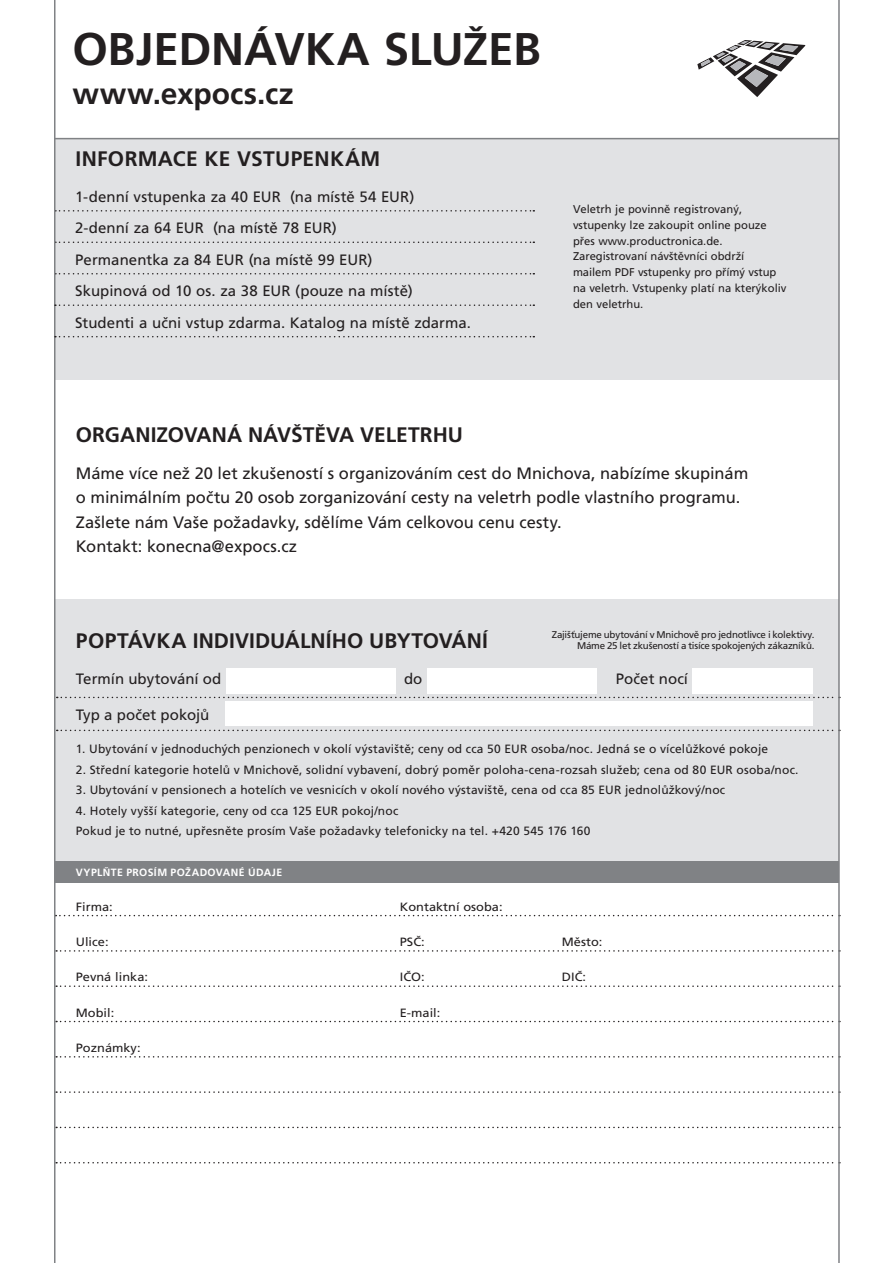
<style>
.page{position:relative;width:893px;height:1263px;background:#fff}
.page>*{position:absolute;margin:0;border:0;box-sizing:border-box;transform-origin:0 0}
.norm_ln{font:700 45.75px "Frutiger CE";letter-spacing:-.005em;color:#231f20}
.norm_ln-2{font:700 30px "Frutiger CE";letter-spacing:.005em;color:#231f20}
.norm_ln-3{font:700 21px "Frutiger CE";letter-spacing:.005em;color:#231f20}
.t1{font:16.5px/24.3px "Frutiger CE";color:#231f20}
.norm_ln-4{font:15px "Frutiger CE";color:#231f20}
.norm_ln-5{font:12px "Frutiger CE";letter-spacing:.01em;color:#231f20}
.norm_ln-6{font:12px "Frutiger CE";letter-spacing:.01em;color:#231f20;scale:1.07 1}
.norm_ln-7{font:11.25px/15.8px "Frutiger CE";color:#231f20}
.norm_ln-8{font:700 10.5px "Frutiger CE";letter-spacing:.04em;color:#fff}
.t2{font:9.75px/11.2px "Frutiger CE";letter-spacing:-.02em;color:#231f20;text-align:right}
</style>
<div class="page">
<div style="left:55px;top:599px;width:784px;height:273px;background:#e1e2e4"></div>
<div style="left:55px;top:139px;width:784px;height:241px;background:#e1e2e4"></div>
<svg style="left:56px;top:950px;width:778px;height:2px"></svg>
<svg style="left:56px;top:915px;width:778px;height:1px"></svg>
<svg style="left:56px;top:1091px;width:778px;height:2px"></svg>
<svg style="left:56px;top:1056px;width:778px;height:1px"></svg>
<svg style="left:56px;top:1021px;width:778px;height:1px"></svg>
<svg style="left:56px;top:985px;width:778px;height:2px"></svg>
<svg style="left:56px;top:1127px;width:778px;height:1px"></svg>
<svg style="left:56px;top:1162px;width:778px;height:1px"></svg>
<div style="left:55px;top:861px;width:784px;height:22px;background:#808285"></div>
<svg style="left:56px;top:210px;width:478px;height:2px"></svg>
<svg style="left:56px;top:242px;width:478px;height:1px"></svg>
<svg style="left:56px;top:273px;width:478px;height:1px"></svg>
<svg style="left:57px;top:730px;width:777px;height:1px"></svg>
<svg style="left:57px;top:697px;width:777px;height:1px"></svg>
<hr style="left:838px;top:0;width:2px;height:1263px;background:#808285">
<hr style="left:54px;top:0;width:2px;height:1263px;background:#808285">
<hr style="left:54px;top:138px;width:785px;height:1px;background:#808285">
<div style="left:225px;top:701px;width:588px;height:25px;background:#fff"></div>
<div style="left:226px;top:668px;width:170px;height:25px;background:#fff"></div>
<div style="left:428px;top:668px;width:169px;height:25px;background:#fff"></div>
<div style="left:692px;top:668px;width:121px;height:25px;background:#fff"></div>
<svg style="left:55px;top:336px;width:479px;height:1px"></svg>
<svg style="left:55px;top:304px;width:479px;height:2px"></svg>
<svg style="left:697px;top:40px;width:108px;height:57px"></svg>
<p class="norm_ln" style="left:72px;top:23px;width:470px">OBJEDNÁVKA SLUŽEB</p>
<p class="norm_ln-2" style="left:72px;top:77px;width:223px">www.expocs.cz</p>
<p class="norm_ln-3" style="left:75px;top:147px;width:306px">INFORMACE KE VSTUPENKÁM</p>
<p class="norm_ln-4" style="left:75px;top:188px;width:341px">1-denní vstupenka za 40 EUR (na místě 54 EUR)</p>
<p class="norm_ln-4" style="left:75px;top:219px;width:263px">2-denní za 64 EUR (na místě 78 EUR)</p>
<p class="norm_ln-4" style="left:75px;top:251px;width:299px">Permanentka za 84 EUR (na místě 99 EUR)</p>
<p class="norm_ln-4" style="left:75px;top:282px;width:339px">Skupinová od 10 os. za 38 EUR (pouze na místě)</p>
<p class="norm_ln-4" style="left:75px;top:314px;width:397px">Studenti a učni vstup zdarma. Katalog na místě zdarma.</p>
<p class="norm_ln-7" style="left:573px;top:201px;width:215px">Veletrh je povinně registrovaný, vstupenky lze zakoupit online pouze přes www.productronica.de.<br>Zaregistrovaní návštěvníci obdrží<br>mailem PDF vstupenky pro přímý vstup na veletrh. Vstupenky platí na kterýkoliv den veletrhu.</p>
<p class="norm_ln-3" style="left:76px;top:423px;width:389px">ORGANIZOVANÁ NÁVŠTĚVA VELETRHU</p>
<p class="t1" style="left:76px;top:461px;width:674px">Máme více než 20 let zkušeností s organizováním cest do Mnichova, nabízíme skupinám o minimálním počtu 20 osob zorganizování cesty na veletrh podle vlastního programu.<br>Zašlete nám Vaše požadavky, sdělíme Vám celkovou cenu cesty.<br>Kontakt: konecna@expocs.cz</p>
<p class="norm_ln-3" style="left:76px;top:629px;width:413px">POPTÁVKA INDIVIDUÁLNÍHO UBYTOVÁNÍ</p>
<p class="norm_ln-4" style="left:76px;top:670px;width:147px">Termín ubytování od</p>
<p class="norm_ln-4" style="left:404px;top:670px;width:20px">do</p>
<p class="norm_ln-4" style="left:616px;top:670px;width:74px">Počet nocí</p>
<p class="norm_ln-4" style="left:76px;top:706px;width:135px">Typ a počet pokojů</p>
<p class="norm_ln-5" style="left:76px;top:742px;width:694px">1. Ubytování v jednoduchých penzionech v okolí výstaviště; ceny od cca 50 EUR osoba/noc. Jedná se o vícelůžkové pokoje</p>
<p class="norm_ln-5" style="left:76px;top:763px;width:724px">2. Střední kategorie hotelů v Mnichově, solidní vybavení, dobrý poměr poloha-cena-rozsah služeb; cena od 80 EUR osoba/noc.</p>
<p class="norm_ln-5" style="left:76px;top:783px;width:651px">3. Ubytování v pensionech a hotelích ve vesnicích v okolí nového výstaviště, cena od cca 85 EUR jednolůžkový/noc</p>
<p class="norm_ln-5" style="left:76px;top:803px;width:324px">4. Hotely vyšší kategorie, ceny od cca 125 EUR pokoj/noc</p>
<p class="norm_ln-5" style="left:76px;top:824px;width:516px">Pokud je to nutné, upřesněte prosím Vaše požadavky telefonicky na tel. +420 545 176 160</p>
<p class="t2" style="left:552px;top:629px;width:264px">Zajišťujeme ubytování v Mnichově pro jednotlivce i kolektivy.<br>Máme 25 let zkušeností a tisíce spokojených zákazníků.</p>
<p class="norm_ln-8" style="left:76px;top:866px;width:208px">VYPLŇTE PROSÍM POŽADOVANÉ ÚDAJE</p>
<p class="norm_ln-6" style="left:76px;top:900px;width:36px">Firma:</p>
<p class="norm_ln-6" style="left:400px;top:900px;width:98px">Kontaktní osoba:</p>
<p class="norm_ln-6" style="left:76px;top:935px;width:32px">Ulice:</p>
<p class="norm_ln-6" style="left:400px;top:935px;width:25px">PSČ:</p>
<p class="norm_ln-6" style="left:562px;top:935px;width:39px">Město:</p>
<p class="norm_ln-6" style="left:76px;top:970px;width:69px">Pevná linka:</p>
<p class="norm_ln-6" style="left:400px;top:970px;width:25px">IČO:</p>
<p class="norm_ln-6" style="left:562px;top:970px;width:24px">DIČ:</p>
<p class="norm_ln-6" style="left:76px;top:1006px;width:37px">Mobil:</p>
<p class="norm_ln-6" style="left:400px;top:1006px;width:39px">E-mail:</p>
<p class="norm_ln-6" style="left:76px;top:1041px;width:62px">Poznámky:</p>
</div>
